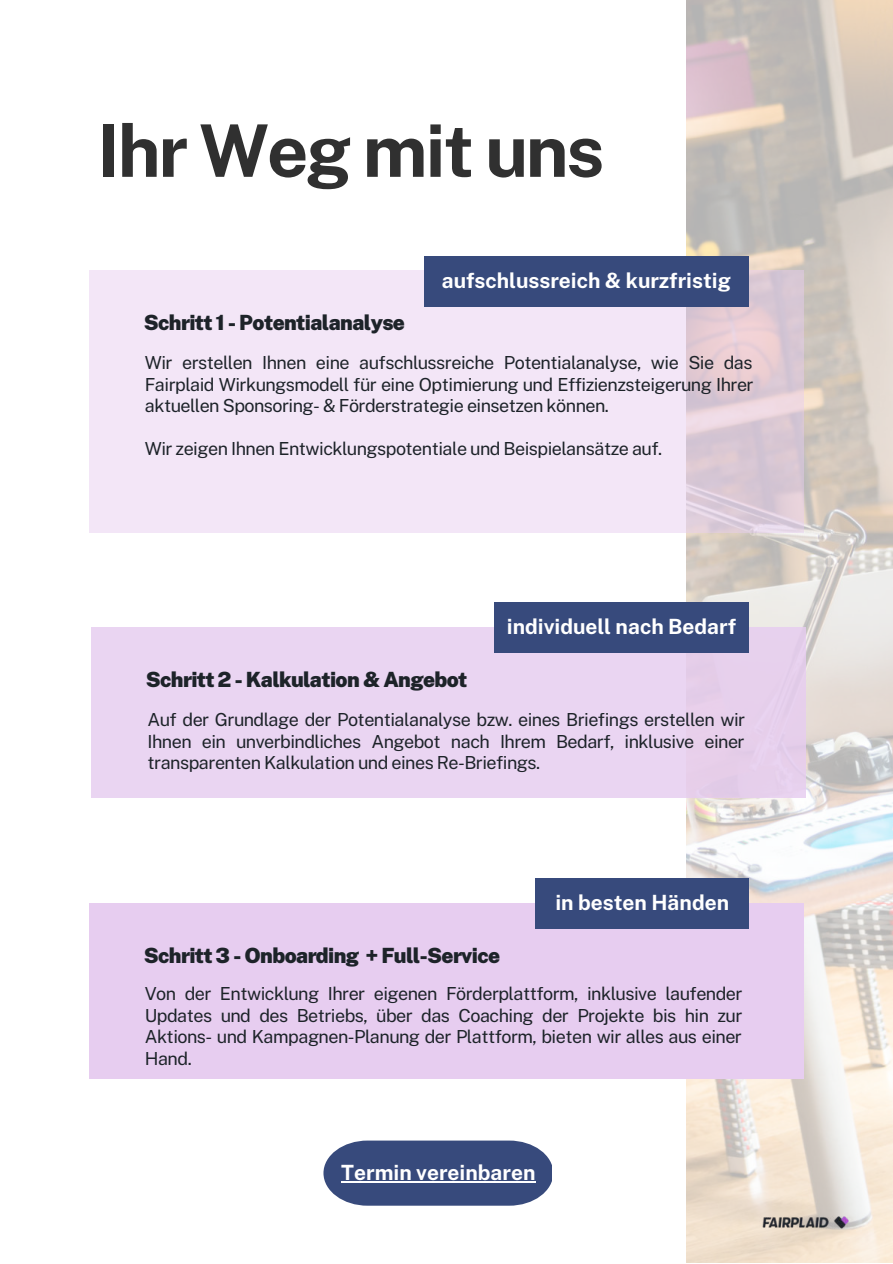
<style>
.page{position:relative;width:893px;height:1264px;background:#fff}
.page>*{position:absolute;margin:0;border:0;box-sizing:border-box;transform-origin:0 0}
.t1{font:700 72.45px "Public Sans";letter-spacing:-.03em;color:#303030}
.t2{font:900 21px "Public Sans";letter-spacing:-.03em;color:#1d2329}
.t3{font:700 21px "Public Sans";color:#fff}
.t4{font:18px/21.3px "Public Sans";letter-spacing:-.03em;color:#1d2329;text-align:justify}
</style>
<div class="page">
<img style="left:686px;top:0;width:206px;height:1262px">
<svg style="left:89px;top:270px;width:714px;height:262px;fill:#f3e6f7"></svg>
<div style="left:91px;top:626px;width:714px;height:171px;background:#ead5f2"></div>
<div style="left:494px;top:602px;width:254px;height:50px;background:#374a7c"></div>
<div style="left:89px;top:903px;width:714px;height:175px;background:#e7cdf0"></div>
<div style="left:535px;top:878px;width:213px;height:50px;background:#374a7c"></div>
<img style="left:753px;top:1204px;width:104px;height:36px">
<div style="left:424px;top:256px;width:324px;height:50px;background:#374a7c"></div>
<svg style="left:323px;top:1140px;width:229px;height:65px"></svg>
<hr style="left:341px;top:1180px;width:194px;height:2px;background:#fff">
<h1 class="t1" style="left:98px;top:98px;width:508px">Ihr Weg mit uns</h1>
<p class="t3" style="left:441px;top:265px;width:291px">aufschlussreich &amp; kurzfristig</p>
<p class="t2" style="left:144px;top:307px;width:262px">Schritt 1 - Potentialanalyse</p>
<p class="t4" style="left:145px;top:351px;width:610px">Wir erstellen Ihnen eine aufschlussreiche Potentialanalyse, wie Sie das Fairplaid Wirkungsmodell für eine Optimierung und Effizienzsteigerung Ihrer aktuellen Sponsoring- &amp; Förderstrategie einsetzen können.</p>
<p class="t4" style="left:145px;top:436px;width:519px">Wir zeigen Ihnen Entwicklungspotentiale und Beispielansätze auf.</p>
<p class="t3" style="left:507px;top:611px;width:231px">individuell nach Bedarf</p>
<p class="t2" style="left:146px;top:664px;width:323px">Schritt 2 - Kalkulation &amp; Angebot</p>
<p class="t4" style="left:147px;top:708px;width:599px">Auf der Grundlage der Potentialanalyse bzw. eines Briefings erstellen wir Ihnen ein unverbindliches Angebot nach Ihrem Bedarf, inklusive einer transparenten Kalkulation und eines Re-Briefings.</p>
<p class="t2" style="left:144px;top:940px;width:358px">Schritt 3 - Onboarding + Full-Service</p>
<p class="t3" style="left:555px;top:886px;width:175px">in besten Händen</p>
<p class="t4" style="left:145px;top:982px;width:599px">Von der Entwicklung Ihrer eigenen Förderplattform, inklusive laufender Updates und des Betriebs, über das Coaching der Projekte bis hin zur Aktions- und Kampagnen-Planung der Plattform, bieten wir alles aus einer Hand.</p>
<p class="t3" style="left:341px;top:1157px;width:196px">Termin vereinbaren</p>
</div>
